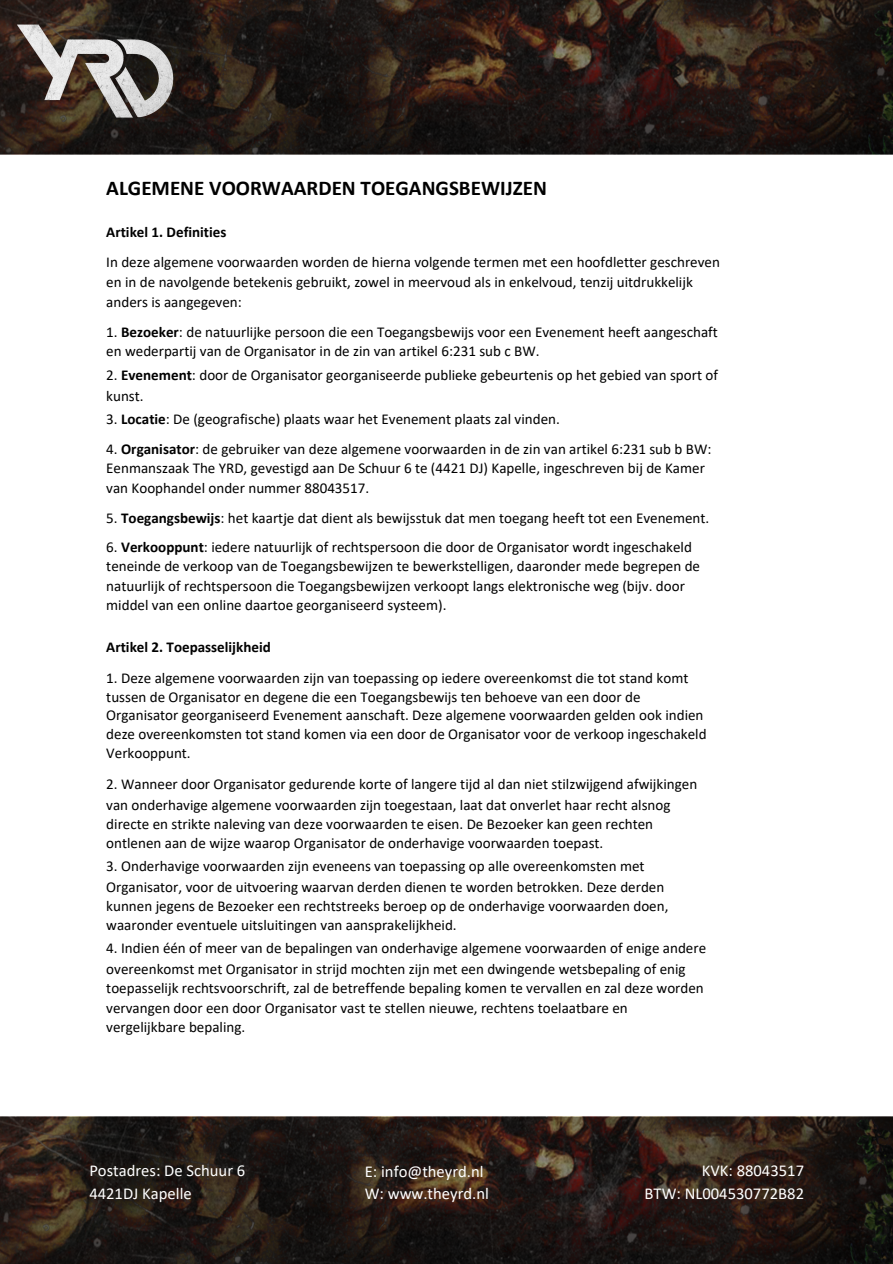
<style>
.page{position:relative;width:893px;height:1264px;background:#fff}
.page>*{position:absolute;margin:0;border:0;box-sizing:border-box;transform-origin:0 0}
.t1{font:700 21px "Calibri";color:#000}
.t2{font:16.65px "Calibri";color:#fff}
.t3{font:15px "Calibri";color:#000}
.t4{font:700 15px "Calibri";color:#000}
.s1{font-weight:700}
</style>
<div class="page">
<img style="left:0;top:0;width:892px;height:154px">
<img style="left:12px;top:0;width:166px;height:154px">
<img style="left:0;top:1116px;width:892px;height:146px">
<p class="t1" style="left:106px;top:179px;width:442px">ALGEMENE VOORWAARDEN TOEGANGSBEWIJZEN</p>
<p class="t4" style="left:106px;top:226px;width:122px">Artikel 1. Definities</p>
<p class="t3" style="left:106px;top:256px;width:615px">In deze algemene voorwaarden worden de hierna volgende termen met een hoofdletter geschreven</p>
<p class="t3" style="left:106px;top:275px;width:588px">en in de navolgende betekenis gebruikt, zowel in meervoud als in enkelvoud, tenzij uitdrukkelijk</p>
<p class="t3" style="left:106px;top:295px;width:137px">anders is aangegeven:</p>
<p class="t3" style="left:106px;top:326px;width:613px">1. <span class="s1">Bezoeker</span>: de natuurlijke persoon die een Toegangsbewijs voor een Evenement heeft aangeschaft</p>
<p class="t3" style="left:106px;top:345px;width:435px">en wederpartij van de Organisator in de zin van artikel 6:231 sub c BW.</p>
<p class="t3" style="left:106px;top:369px;width:613px">2. <span class="s1">Evenement</span>: door de Organisator georganiseerde publieke gebeurtenis op het gebied van sport of</p>
<p class="t3" style="left:106px;top:390px;width:39px">kunst.</p>
<p class="t3" style="left:106px;top:412px;width:455px">3. <span class="s1">Locatie</span>: De (geografische) plaats waar het Evenement plaats zal vinden.</p>
<p class="t3" style="left:106px;top:443px;width:606px">4. <span class="s1">Organisator</span>: de gebruiker van deze algemene voorwaarden in de zin van artikel 6:231 sub b BW:</p>
<p class="t3" style="left:106px;top:462px;width:600px">Eenmanszaak The YRD, gevestigd aan De Schuur 6 te (4421 DJ) Kapelle, ingeschreven bij de Kamer</p>
<p class="t3" style="left:106px;top:481px;width:264px">van Koophandel onder nummer 88043517.</p>
<p class="t3" style="left:106px;top:511px;width:604px">5. <span class="s1">Toegangsbewijs</span>: het kaartje dat dient als bewijsstuk dat men toegang heeft tot een Evenement.</p>
<p class="t3" style="left:106px;top:541px;width:587px">6. <span class="s1">Verkooppunt</span>: iedere natuurlijk of rechtspersoon die door de Organisator wordt ingeschakeld</p>
<p class="t3" style="left:106px;top:560px;width:595px">teneinde de verkoop van de Toegangsbewijzen te bewerkstelligen, daaronder mede begrepen de</p>
<p class="t3" style="left:106px;top:579px;width:580px">natuurlijk of rechtspersoon die Toegangsbewijzen verkoopt langs elektronische weg (bijv. door</p>
<p class="t3" style="left:106px;top:598px;width:341px">middel van een online daartoe georganiseerd systeem).</p>
<p class="t4" style="left:106px;top:641px;width:166px">Artikel 2. Toepasselijkheid</p>
<p class="t3" style="left:106px;top:671px;width:583px">1. Deze algemene voorwaarden zijn van toepassing op iedere overeenkomst die tot stand komt</p>
<p class="t3" style="left:106px;top:690px;width:535px">tussen de Organisator en degene die een Toegangsbewijs ten behoeve van een door de</p>
<p class="t3" style="left:106px;top:708px;width:598px">Organisator georganiseerd Evenement aanschaft. Deze algemene voorwaarden gelden ook indien</p>
<p class="t3" style="left:106px;top:727px;width:601px">deze overeenkomsten tot stand komen via een door de Organisator voor de verkoop ingeschakeld</p>
<p class="t3" style="left:106px;top:747px;width:86px">Verkooppunt.</p>
<p class="t3" style="left:106px;top:777px;width:592px">2. Wanneer door Organisator gedurende korte of langere tijd al dan niet stilzwijgend afwijkingen</p>
<p class="t3" style="left:106px;top:798px;width:565px">van onderhavige algemene voorwaarden zijn toegestaan, laat dat onverlet haar recht alsnog</p>
<p class="t3" style="left:106px;top:817px;width:548px">directe en strikte naleving van deze voorwaarden te eisen. De Bezoeker kan geen rechten</p>
<p class="t3" style="left:106px;top:837px;width:498px">ontlenen aan de wijze waarop Organisator de onderhavige voorwaarden toepast.</p>
<p class="t3" style="left:106px;top:859px;width:539px">3. Onderhavige voorwaarden zijn eveneens van toepassing op alle overeenkomsten met</p>
<p class="t3" style="left:106px;top:880px;width:559px">Organisator, voor de uitvoering waarvan derden dienen te worden betrokken. Deze derden</p>
<p class="t3" style="left:106px;top:900px;width:563px">kunnen jegens de Bezoeker een rechtstreeks beroep op de onderhavige voorwaarden doen,</p>
<p class="t3" style="left:106px;top:919px;width:352px">waaronder eventuele uitsluitingen van aansprakelijkheid.</p>
<p class="t3" style="left:106px;top:941px;width:601px">4. Indien één of meer van de bepalingen van onderhavige algemene voorwaarden of enige andere</p>
<p class="t3" style="left:106px;top:963px;width:580px">overeenkomst met Organisator in strijd mochten zijn met een dwingende wetsbepaling of enig</p>
<p class="t3" style="left:106px;top:982px;width:599px">toepasselijk rechtsvoorschrift, zal de betreffende bepaling komen te vervallen en zal deze worden</p>
<p class="t3" style="left:106px;top:1001px;width:523px">vervangen door een door Organisator vast te stellen nieuwe, rechtens toelaatbare en</p>
<p class="t3" style="left:106px;top:1020px;width:140px">vergelijkbare bepaling.</p>
<p class="t2" style="left:89px;top:1163px;width:157px">Postadres: De Schuur 6</p>
<p class="t2" style="left:89px;top:1186px;width:104px">4421DJ Kapelle</p>
<p class="t2" style="left:365px;top:1163px;width:120px">E: info@theyrd.nl</p>
<p class="t2" style="left:365px;top:1186px;width:126px">W: www.theyrd.nl</p>
<p class="t2" style="left:701px;top:1163px;width:104px">KVK: 88043517</p>
<p class="t2" style="left:644px;top:1186px;width:161px">BTW: NL004530772B82</p>
</div>
